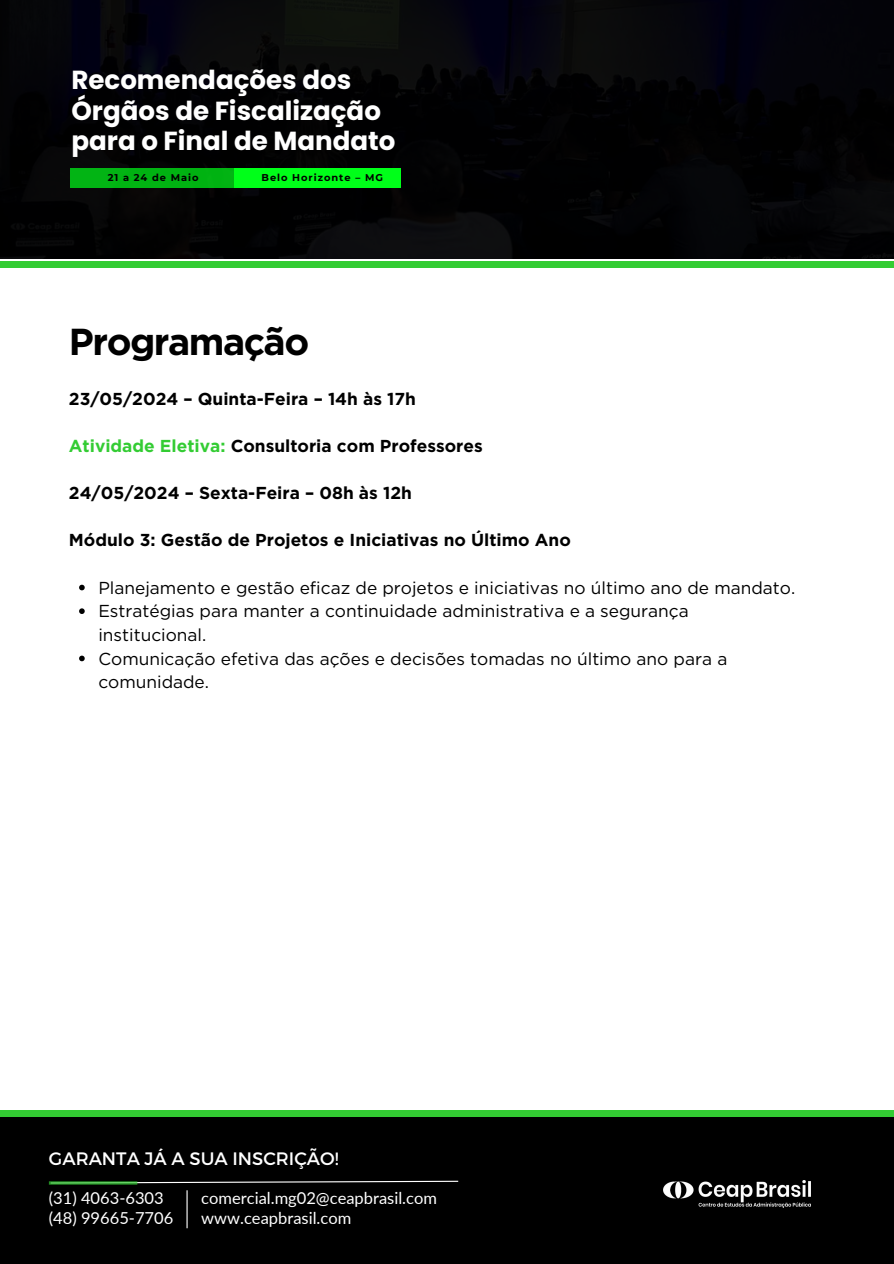
<style>
.page{position:relative;width:894px;height:1264px;background:#fff}
.page>*{position:absolute;margin:0;border:0;box-sizing:border-box;transform-origin:0 0}
.t1{font:700 37.5px "Gotham";letter-spacing:-.04em;color:#000}
.t2{font:700 26.1px/30.3px "Poppins";color:#fff}
.t3{font:18px "Montserrat";color:#fff}
.t4{font:17.25px/23.7px "Gotham";color:#000}
.t5{font:700 17.25px "Gotham";color:#000}
.t6{font:16.5px "Lato";color:#fff}
.t7{font:700 9.9px "Montserrat";letter-spacing:.1em;color:#000}
.s1{color:#3c3}
</style>
<div class="page">
<svg style="left:79px;top:584px;width:6px;height:6px"></svg>
<svg style="left:79px;top:608px;width:6px;height:6px"></svg>
<svg style="left:79px;top:655px;width:6px;height:6px"></svg>
<div style="left:0;top:1113px;width:893px;height:150px;background:#000"></div>
<div style="left:0;top:1109px;width:893px;height:7px;background:#3c3"></div>
<svg style="left:137px;top:1180px;width:322px;height:4px"></svg>
<hr style="left:49px;top:1181px;width:88px;height:3px;background:#3c3">
<hr style="left:186px;top:1190px;width:1px;height:38px;background:#fff">
<img style="left:663px;top:1180px;width:147px;height:27px">
<div style="left:0;top:261px;width:893px;height:7px;background:#3c3"></div>
<img style="left:0;top:0;width:893px;height:259px">
<div style="left:70px;top:168px;width:166px;height:19px;background:#01b312"></div>
<div style="left:234px;top:168px;width:167px;height:19px;background:#00ff19"></div>
<h5 class="t2" style="left:71px;top:65px;width:325px">Recomendações dos<br>Órgãos de Fiscalização para o Final de Mandato</h5>
<h5 class="t7" style="left:108px;top:171px;width:92px">21 a 24 de Maio</h5>
<h5 class="t7" style="left:261px;top:171px;width:123px">Belo Horizonte – MG</h5>
<h4 class="t1" style="left:69px;top:319px;width:242px">Programação</h4>
<p class="t5" style="left:69px;top:388px;width:348px">23/05/2024 – Quinta-Feira – 14h às 17h</p>
<h2 class="t5" style="left:69px;top:435px;width:415px"><span class="s1">Atividade Eletiva:</span> Consultoria com Professores</h2>
<p class="t5" style="left:69px;top:482px;width:344px">24/05/2024 – Sexta-Feira – 08h às 12h</p>
<p class="t5" style="left:69px;top:530px;width:503px">Módulo 3: Gestão de Projetos e Iniciativas no Último Ano</p>
<p class="t4" style="left:98px;top:575px;width:698px">Planejamento e gestão eficaz de projetos e iniciativas no último ano de mandato.</p>
<h1 class="t4" style="left:98px;top:599px;width:591px">Estratégias para manter a continuidade administrativa e a segurança institucional.</h1>
<h4 class="t4" style="left:98px;top:646px;width:630px">Comunicação efetiva das ações e decisões tomadas no último ano para a comunidade.</h4>
<p class="t3" style="left:49px;top:1146px;width:291px">GARANTA JÁ A SUA INSCRIÇÃO!</p>
<h4 class="t6" style="left:49px;top:1188px;width:116px">(31) 4063-6303</h4>
<h4 class="t6" style="left:201px;top:1188px;width:237px">comercial.mg02@ceapbrasil.com</h4>
<p class="t6" style="left:49px;top:1207px;width:126px">(48) 99665-7706</p>
<h3 class="t6" style="left:201px;top:1207px;width:151px">www.ceapbrasil.com</h3>
</div>
